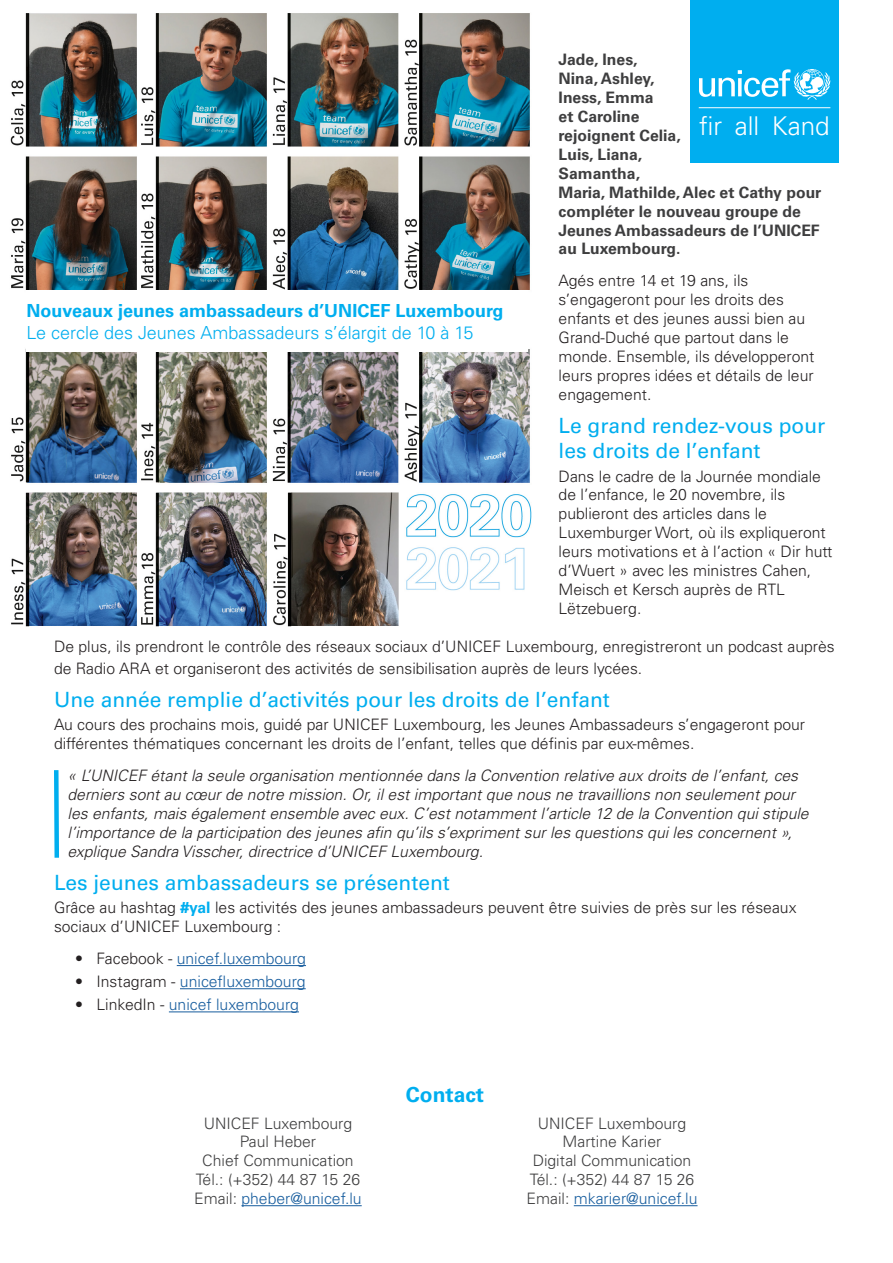
<style>
.page{position:relative;width:893px;height:1263px;background:#fff}
.page>*{position:absolute;margin:0;border:0;box-sizing:border-box;transform-origin:0 0}
.t1{font:300 25.95px "Univers LT Std";color:#fff}
.Heading_2{font:21px/25.2px "Univers LT Std";color:#00aeef}
.t2{font:700 21px "Univers LT Std";color:#00aeef}
.Heading{font:300 18px "Univers LT Std";color:#00aeef}
.Heading-2{font:700 18px "Univers LT Std";color:#00aeef}
.Paragraph_Style_2{font:300 15.75px/18.9px "Univers LT Std";color:#231f20}
.Paragraph_Style_2-2{font:italic 300 15.75px/18.9px "Univers LT Std";color:#231f20}
.Paragraph_Style_2-3{font:700 15.75px/18.9px "Univers LT Std";color:#3e3e3f}
.Paragraph_Style_2-4{font:300 15.75px/18.9px "Univers LT Std";color:#3e3e3f;text-align:center}
.t3{font:300 15.75px "Univers LT Std";color:#175d9e}
.s1{font-weight:700;color:#00aeef}
.s2{color:#231f20}
.s3{color:#175d9e}
</style>
<div class="page">
<img style="left:10px;top:13px;width:522px;height:614px">
<div style="left:27px;top:290px;width:501px;height:62px;background:#fff"></div>
<hr style="left:177px;top:965px;width:129px;height:1px;background:#175d9e">
<hr style="left:180px;top:988px;width:126px;height:1px;background:#175d9e">
<hr style="left:169px;top:1011px;width:130px;height:1px;background:#175d9e">
<hr style="left:241px;top:1205px;width:121px;height:1px;background:#175d9e">
<hr style="left:574px;top:1205px;width:123px;height:1px;background:#175d9e">
<svg style="left:54px;top:770px;width:5px;height:88px"></svg>
<div style="left:690px;top:0;width:149px;height:163px;background:#00aeef"></div>
<svg style="left:699px;top:69px;width:131px;height:31px"></svg>
<hr style="left:699px;top:107px;width:131px;height:1px;background:#fff">
<p class="Paragraph_Style_2-3" style="left:559px;top:51px;width:264px">Jade, Ines,<br>Nina, Ashley,<br>Iness, Emma<br>et Caroline<br>rejoignent Celia,<br>Luis, Liana,<br>Samantha,<br>Maria, Mathilde, Alec et Cathy pour compléter le nouveau groupe de<br>Jeunes Ambassadeurs de l’UNICEF au Luxembourg.</p>
<p class="Paragraph_Style_2" style="left:559px;top:271px;width:257px">Agés entre 14 et 19 ans, ils s’engageront pour les droits des enfants et des jeunes aussi bien au<br>Grand-Duché que partout dans le monde. Ensemble, ils développeront leurs propres idées et détails de leur engagement.</p>
<p class="Heading_2" style="left:559px;top:413px;width:268px">Le grand rendez-vous pour les droits de l’enfant</p>
<p class="Paragraph_Style_2" style="left:559px;top:466px;width:275px">Dans le cadre de la Journée mondiale de l’enfance, le 20 novembre, ils publieront des articles dans le<br>Luxemburger Wort, où ils expliqueront leurs motivations et à l’action « Dir hutt d’Wuert » avec les ministres Cahen,<br>Meisch et Kersch auprès de RTL<br>Lëtzebuerg.</p>
<p class="Paragraph_Style_2" style="left:54px;top:636px;width:782px;line-height:21.6px">De plus, ils prendront le contrôle des réseaux sociaux d’UNICEF Luxembourg, enregistreront un podcast auprès de Radio ARA et organiseront des activités de sensibilisation auprès de leurs lycées.</p>
<p class="Heading_2" style="left:54px;top:687px;width:557px">Une année remplie d’activités pour les droits de l’enfant</p>
<p class="Paragraph_Style_2" style="left:54px;top:715px;width:753px">Au cours des prochains mois, guidé par UNICEF Luxembourg, les Jeunes Ambassadeurs s’engageront pour différentes thématiques concernant les droits de l’enfant, telles que définis par eux-mêmes.</p>
<p class="Paragraph_Style_2-2" style="left:68px;top:766px;width:743px">« L’UNICEF étant la seule organisation mentionnée dans la Convention relative aux droits de l’enfant, ces derniers sont au cœur de notre mission. Or, il est important que nous ne travaillions non seulement pour les enfants, mais également ensemble avec eux. C’est notamment l’article 12 de la Convention qui stipule l’importance de la participation des jeunes afin qu’ils s’expriment sur les questions qui les concernent », explique Sandra Visscher, directrice d’UNICEF Luxembourg.</p>
<p class="Heading_2" style="left:54px;top:870px;width:397px">Les jeunes ambassadeurs se présentent</p>
<p class="Paragraph_Style_2" style="left:54px;top:898px;width:744px">Grâce au hashtag <span class="s1">#yal</span> les activités des jeunes ambassadeurs peuvent être suivies de près sur les réseaux sociaux d’UNICEF Luxembourg :</p>
<p class="t3" style="left:75px;top:949px;width:232px"><span class="s2">• Facebook -</span> unicef.luxembourg</p>
<p class="t3" style="left:75px;top:972px;width:232px"><span class="s2">• Instagram -</span> unicefluxembourg</p>
<p class="t3" style="left:75px;top:995px;width:225px"><span class="s2">• LinkedIn -</span> unicef luxembourg</p>
<p class="t1" style="left:699px;top:110px;width:132px">fir all Kand</p>
<p class="Heading-2" style="left:27px;top:300px;width:478px">Nouveaux jeunes ambassadeurs d’UNICEF Luxembourg</p>
<p class="Heading" style="left:27px;top:321px;width:449px">Le cercle des Jeunes Ambassadeurs s’élargit de 10 à 15</p>
<p class="t2" style="left:406px;top:1082px;width:80px">Contact</p>
<p class="Paragraph_Style_2-4" style="left:194px;top:1113px;width:169px">UNICEF Luxembourg<br>Paul Heber<br>Chief Communication<br>Tél.: (+352) 44 87 15 26<br>Email: <span class="s3">pheber@unicef.lu</span></p>
<p class="Paragraph_Style_2-4" style="left:527px;top:1113px;width:172px">UNICEF Luxembourg<br>Martine Karier<br>Digital Communication<br>Tél.: (+352) 44 87 15 26<br>Email: <span class="s3">mkarier@unicef.lu</span></p>
</div>
